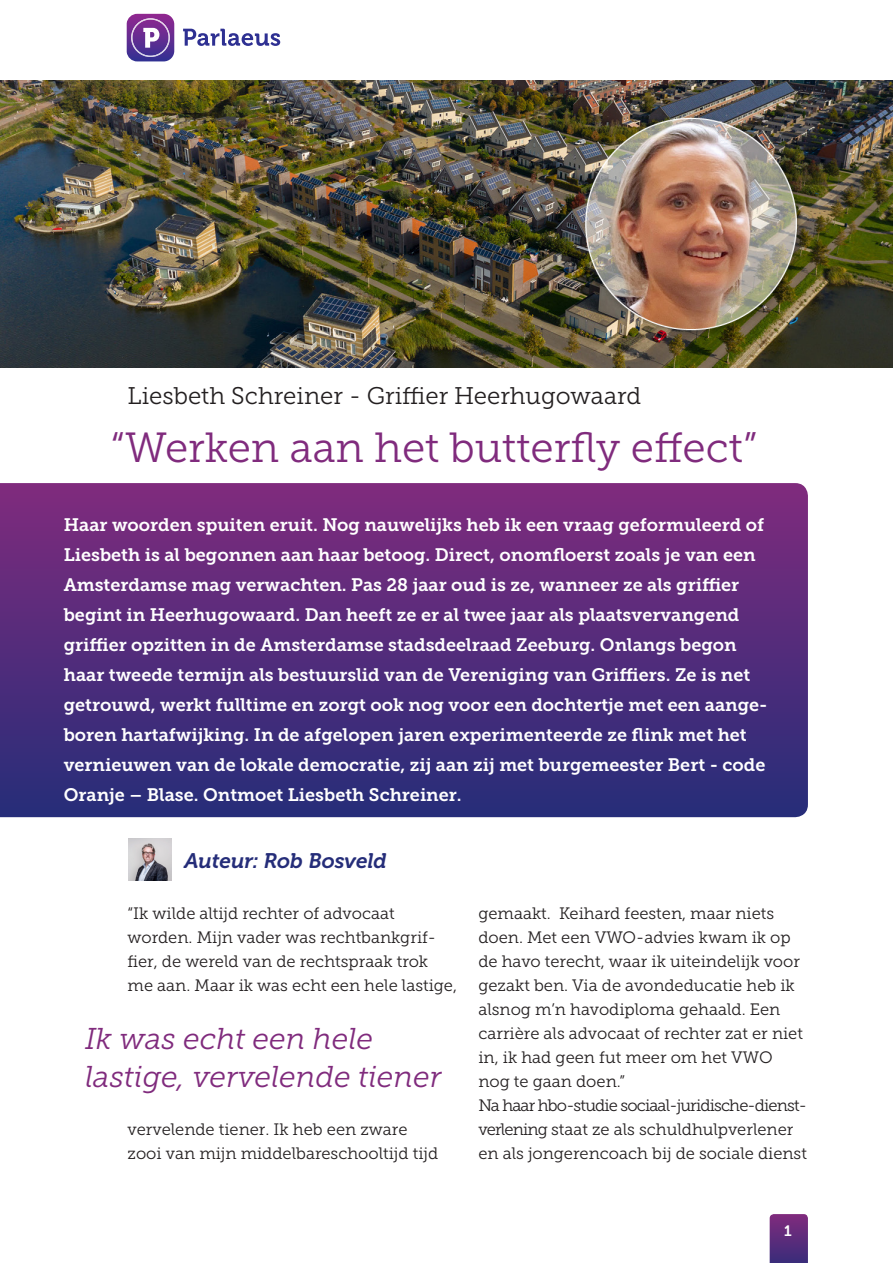
<style>
.page{position:relative;width:893px;height:1263px;background:#fff}
.page>*{position:absolute;margin:0;border:0;box-sizing:border-box;transform-origin:0 0}
.Kop{font:42px "Museo Slab 300";color:#802b7d}
.Streamer{font:italic 30px/37.5px "Museo Slab 300";color:#802b7d}
.Naam{font:24px "Museo Slab 300";color:#231f20}
.t1{font:italic 21px "Museo 700";color:#252d79}
.Intro{font:18px/30px "Museo Slab 700";color:#fff}
.Body{font:16.5px/24px "Museo Slab 300";color:#231f20}
.t2{font:15px "Museo Slab 700";color:#fff}
</style>
<div class="page">
<svg style="left:770px;top:1214px;width:38px;height:49px;background:#5e2d7c"></svg>
<svg style="left:0;top:483px;width:808px;height:334px;background:#532c7b"></svg>
<img style="left:0;top:81px;width:893px;height:287px">
<svg style="left:183px;top:29px;width:97px;height:17px"></svg>
<svg style="left:127px;top:14px;width:47px;height:47px;background:#8054a5"></svg>
<img style="left:129px;top:838px;width:43px;height:43px">
<p class="Naam" style="left:128px;top:383px;width:515px">Liesbeth Schreiner - Griffier Heerhugowaard</p>
<p class="Kop" style="left:111px;top:425px;width:648px">“Werken aan het butterfly effect”</p>
<p class="Intro" style="left:64px;top:510px;width:705px">Haar woorden spuiten eruit. Nog nauwelijks heb ik een vraag geformuleerd of Liesbeth is al begonnen aan haar betoog. Direct, onomfloerst zoals je van een Amsterdamse mag verwachten. Pas 28 jaar oud is ze, wanneer ze als griffier begint in Heerhugowaard. Dan heeft ze er al twee jaar als plaatsvervangend griffier opzitten in de Amsterdamse stadsdeelraad Zeeburg. Onlangs begon haar tweede termijn als bestuurslid van de Vereniging van Griffiers. Ze is net getrouwd, werkt fulltime en zorgt ook nog voor een dochtertje met een aange&shy;boren hartafwijking. In de afgelopen jaren experimenteerde ze flink met het vernieuwen van de lokale democratie, zij aan zij met burgemeester Bert - code Oranje – Blase. Ontmoet Liesbeth Schreiner.</p>
<p class="t1" style="left:185px;top:849px;width:204px">Auteur: Rob Bosveld</p>
<p class="Body" style="left:128px;top:902px;width:331px">“Ik wilde altijd rechter of advocaat worden. Mijn vader was rechtbankgrif&shy;fier, de wereld van de rechtspraak trok me aan. Maar ik was echt een hele lastige,</p>
<p class="Streamer" style="left:85px;top:1020px;width:358px">Ik was echt een hele lastige, vervelende tiener</p>
<p class="Body" style="left:128px;top:1118px;width:312px">vervelende tiener. Ik heb een zware zooi van mijn middelbareschooltijd tijd</p>
<p class="Body" style="left:478px;top:902px;width:326px">gemaakt. Keihard feesten, maar niets doen. Met een VWO-advies kwam ik op de havo terecht, waar ik uiteindelijk voor gezakt ben. Via de avondeducatie heb ik alsnog m’n havodiploma gehaald. Een carrière als advocaat of rechter zat er niet in, ik had geen fut meer om het VWO nog te gaan doen.”</p>
<p class="Body" style="left:478px;top:1094px;width:330px">Na haar hbo-studie sociaal-juridische-dienst&shy;verlening staat ze als schuldhulpverlener en als jongerencoach bij de sociale dienst</p>
<p class="t2" style="left:784px;top:1222px;width:9px">1</p>
</div>
